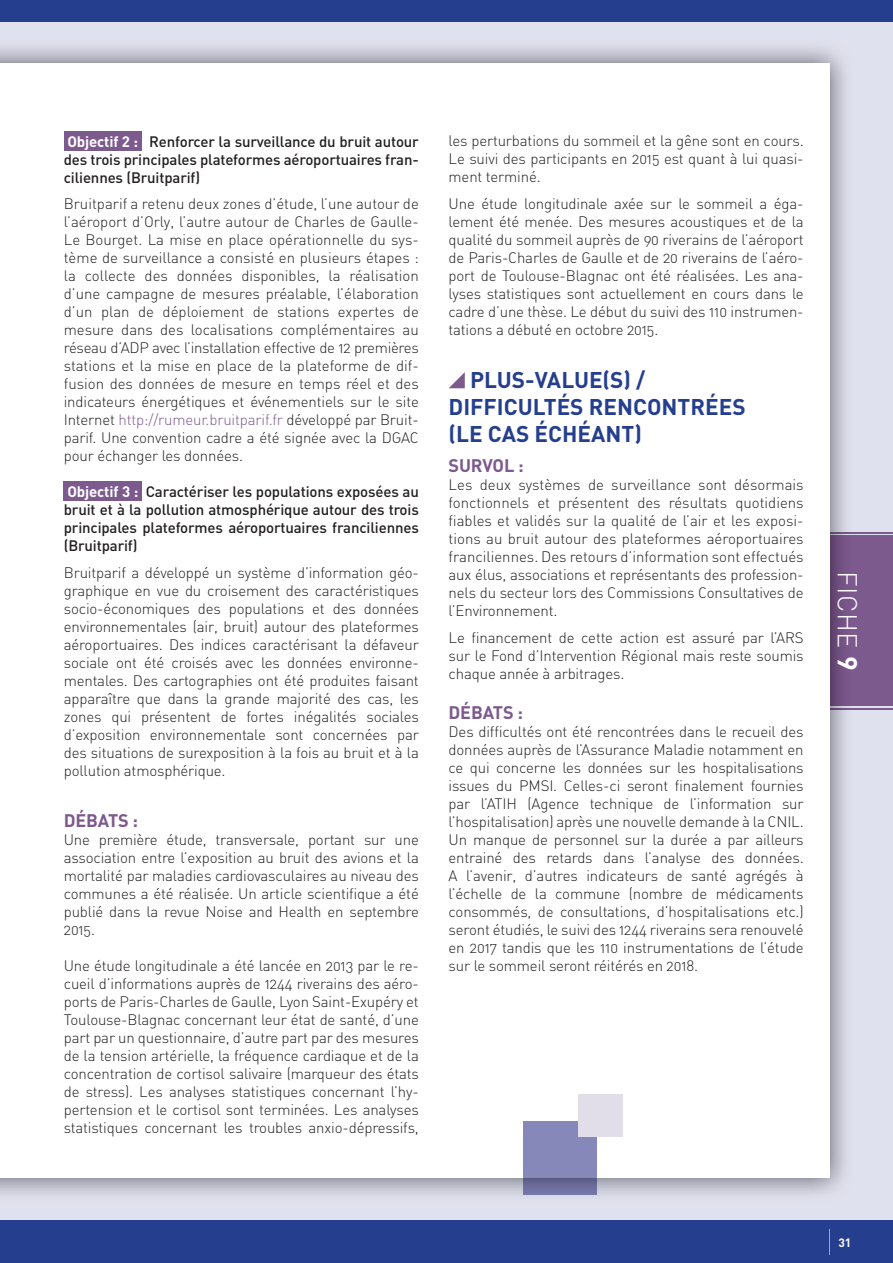
<style>
.page{position:relative;width:893px;height:1263px;background:#e0e1ee}
.page>*{position:absolute;margin:0;border:0;box-sizing:border-box;transform-origin:0 0}
.t1{font:300 27px "DIN";color:#fff}
.t2{font:700 22.5px/27px "DIN";color:#253f8e}
.t3{font:700 18px "DIN";letter-spacing:-.01em;color:#7d5a8e}
.t4{font:15px/18px "DIN Light Alternate";letter-spacing:-.01em;color:#231f20;text-align:justify}
.t5{font:500 15px/18px "DIN";letter-spacing:-.01em;color:#231f20;text-align:justify}
.t6{font:700 12px "DIN";color:#fff}
.s1{font-weight:700;color:#fff}
.s2{color:#7d5a8e}
.s3{font-weight:700}
</style>
<div class="page">
<hr style="left:0;top:532px;width:893px;height:2px;background:#7d5a8e">
<hr style="left:0;top:708px;width:893px;height:1px;background:#7d5a8e">
<div style="left:0;top:536px;width:893px;height:170px;background:#7d5a8e"></div>
<div style="left:0;top:1220px;width:893px;height:43px;background:#253f8e"></div>
<div style="left:0;top:0;width:893px;height:21px;background:#253f8e"></div>
<svg style="left:829px;top:1229px;width:1px;height:25px"></svg>
<img style="left:0;top:48px;width:853px;height:488px">
<img style="left:829px;top:532px;width:24px;height:2px">
<img style="left:0;top:706px;width:853px;height:489px">
<svg style="left:829px;top:708px;width:24px;height:1px"></svg>
<img style="left:829px;top:536px;width:14px;height:170px">
<div style="left:0;top:64px;width:829px;height:1114px;background:#fff"></div>
<div style="left:64px;top:131px;width:78px;height:19px;background:#7d5a8e"></div>
<div style="left:64px;top:481px;width:78px;height:20px;background:#7d5a8e"></div>
<svg style="left:449px;top:372px;width:16px;height:16px"></svg>
<img style="left:523px;top:1178px;width:73px;height:17px">
<div style="left:523px;top:1122px;width:73px;height:56px;background:#8688ba"></div>
<div style="left:578px;top:1094px;width:45px;height:42px;background:#e1deea"></div>
<p class="t5" style="left:64px;top:132px;width:357px"><span class="s1">Objectif 2 :</span> Renforcer la surveillance du bruit autour des trois principales plateformes aéroportuaires fran&shy;ciliennes (Bruitparif)</p>
<p class="t4" style="left:64px;top:195px;width:357px">Bruitparif a retenu deux zones d’étude, l’une autour de l’aéroport d’Orly, l’autre autour de Charles de Gaulle-Le Bourget. La mise en place opérationnelle du sys&shy;tème de surveillance a consisté en plusieurs étapes : la collecte des données disponibles, la réalisation d’une campagne de mesures préalable, l’élaboration d’un plan de déploiement de stations expertes de mesure dans des localisations complémentaires au réseau d’ADP avec l’installation effective de 12 premières stations et la mise en place de la plateforme de dif&shy;fusion des données de mesure en temps réel et des indicateurs énergétiques et événementiels sur le site Internet <span class="s2">http://rumeur.bruitparif.fr</span> développé par Bruit&shy;parif. Une convention cadre a été signée avec la DGAC pour échanger les données.</p>
<p class="t5" style="left:64px;top:482px;width:357px"><span class="s1">Objectif 3 :</span> Caractériser les populations exposées au bruit et à la pollution atmosphérique autour des trois principales plateformes aéroportuaires franciliennes (Bruitparif)</p>
<p class="t4" style="left:64px;top:563px;width:357px">Bruitparif a développé un système d’information géo&shy;graphique en vue du croisement des caractéristiques socio-économiques des populations et des données environnementales (air, bruit) autour des plateformes aéroportuaires. Des indices caractérisant la défaveur sociale ont été croisés avec les données environne&shy;mentales. Des cartographies ont été produites faisant apparaître que dans la grande majorité des cas, les zones qui présentent de fortes inégalités sociales d’exposition environnementale sont concernées par des situations de surexposition à la fois au bruit et à la pollution atmosphérique.</p>
<p class="t3" style="left:64px;top:809px;width:76px">DÉBATS :</p>
<p class="t4" style="left:64px;top:831px;width:357px">Une première étude, transversale, portant sur une association entre l’exposition au bruit des avions et la mortalité par maladies cardiovasculaires au niveau des communes a été réalisée. Un article scientifique a été publié dans la revue Noise and Health en septembre 2015.</p>
<p class="t4" style="left:64px;top:957px;width:357px">Une étude longitudinale a été lancée en 2013 par le re&shy;cueil d’informations auprès de 1244 riverains des aéro&shy;ports de Paris-Charles de Gaulle, Lyon Saint-Exupéry et Toulouse-Blagnac concernant leur état de santé, d’une part par un questionnaire, d’autre part par des mesures de la tension artérielle, la fréquence cardiaque et de la concentration de cortisol salivaire (marqueur des états de stress). Les analyses statistiques concernant l’hy&shy;pertension et le cortisol sont terminées. Les analyses statistiques concernant les troubles anxio-dépressifs,</p>
<p class="t4" style="left:449px;top:132px;width:357px">les perturbations du sommeil et la gêne sont en cours.<br>Le suivi des participants en 2015 est quant à lui quasi&shy;ment terminé.</p>
<p class="t4" style="left:449px;top:194px;width:357px">Une étude longitudinale axée sur le sommeil a éga&shy;lement été menée. Des mesures acoustiques et de la qualité du sommeil auprès de 90 riverains de l’aéroport de Paris-Charles de Gaulle et de 20 riverains de l’aéro&shy;port de Toulouse-Blagnac ont été réalisées. Les ana&shy;lyses statistiques sont actuellement en cours dans le cadre d’une thèse. Le début du suivi des 110 instrumen&shy;tations a débuté en octobre 2015.</p>
<h2 class="t2" style="left:449px;top:366px;width:299px;text-indent:21px">PLUS-VALUE(S) /<br>DIFFICULTÉS RENCONTRÉES (LE CAS ÉCHÉANT)</h2>
<p class="t3" style="left:449px;top:454px;width:77px">SURVOL :</p>
<p class="t4" style="left:449px;top:476px;width:357px">Les deux systèmes de surveillance sont désormais fonctionnels et présentent des résultats quotidiens fiables et validés sur la qualité de l’air et les exposi&shy;tions au bruit autour des plateformes aéroportuaires franciliennes. Des retours d’information sont effectués aux élus, associations et représentants des profession&shy;nels du secteur lors des Commissions Consultatives de l’Environnement.</p>
<p class="t4" style="left:449px;top:628px;width:357px">Le financement de cette action est assuré par l’ARS sur le Fond d’Intervention Régional mais reste soumis chaque année à arbitrages.</p>
<p class="t3" style="left:449px;top:700px;width:76px">DÉBATS :</p>
<p class="t4" style="left:449px;top:722px;width:357px">Des difficultés ont été rencontrées dans le recueil des données auprès de l’Assurance Maladie notamment en ce qui concerne les données sur les hospitalisations issues du PMSI. Celles-ci seront finalement fournies par l’ATIH (Agence technique de l’information sur l’hospitalisation) après une nouvelle demande à la CNIL.<br>Un manque de personnel sur la durée a par ailleurs entrainé des retards dans l’analyse des données.<br>A l’avenir, d’autres indicateurs de santé agrégés à l’échelle de la commune (nombre de médicaments consommés, de consultations, d’hospitalisations etc.) seront étudiés, le suivi des 1244 riverains sera renouvelé en 2017 tandis que les 110 instrumentations de l’étude sur le sommeil seront réitérés en 2018.</p>
<h1 class="t1" style="left:864px;top:571px;width:102px;rotate:90deg">FICHE <span class="s3">9</span></h1>
<p class="t6" style="left:838px;top:1234px;width:15px">31</p>
</div>
